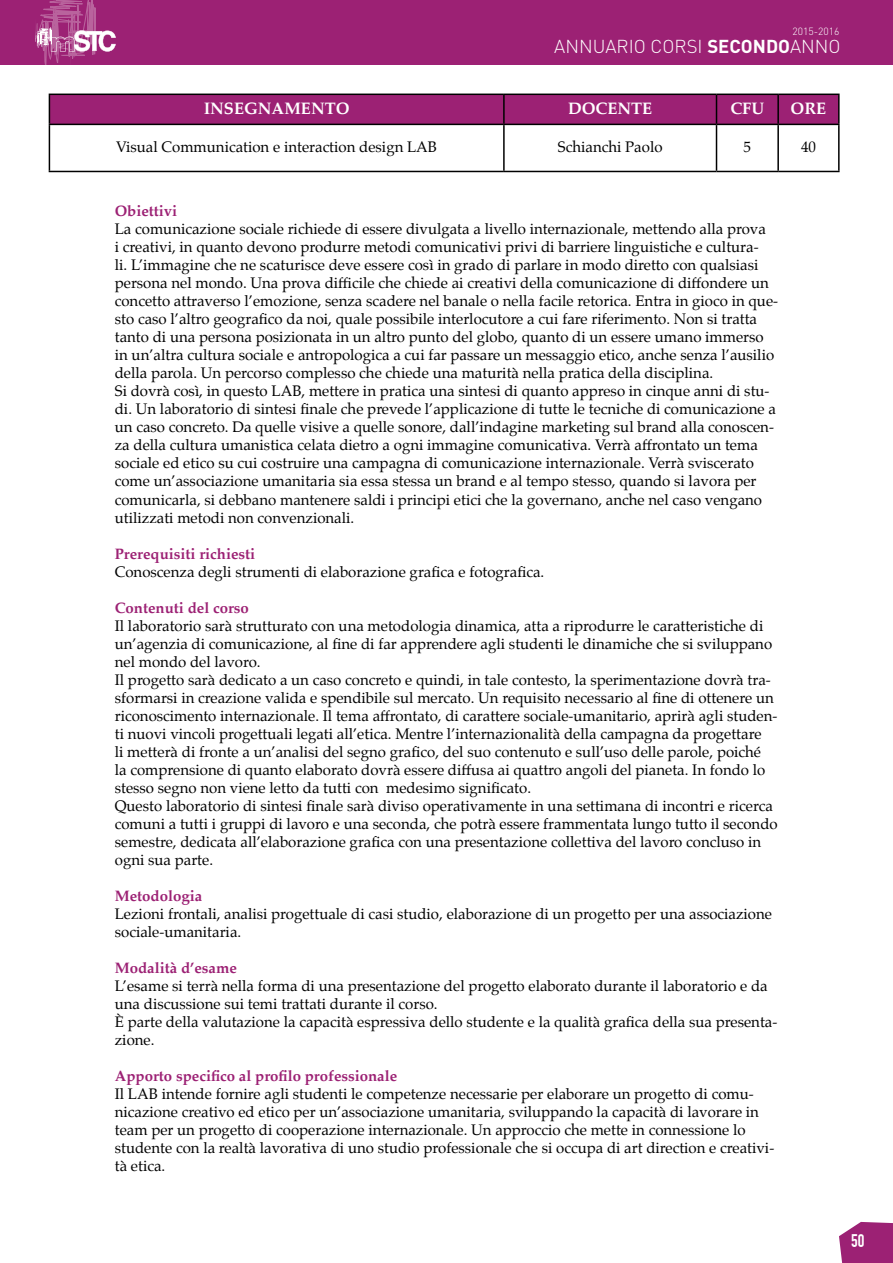
<style>
.page{position:relative;width:893px;height:1263px;background:#fff}
.page>*{position:absolute;margin:0;border:0;box-sizing:border-box;transform-origin:0 0}
.t1{font:300 18.45px "DIN";color:#fff}
.t2{font:700 17.85px "DIN Condensed";color:#fff}
.t3{font:700 16.5px "Palatino";color:#fff}
.t4{font:15px/18px "Palatino";color:#000}
.t5{font:700 15px "Palatino";color:#9c2174}
.t6{font:300 10.35px "DIN";color:#fff}
.s1{font-weight:700}
</style>
<div class="page">
<svg style="left:839px;top:1222px;width:54px;height:41px;background:#a53681"></svg>
<div style="left:0;top:0;width:893px;height:65px;background:#9c2174"></div>
<svg style="left:35px;top:0;width:81px;height:65px"></svg>
<svg style="left:49px;top:94px;width:789px;height:30px;background:#941f6e"></svg>
<hr style="left:778px;top:94px;width:62px;height:1px;background:#000">
<hr style="left:777px;top:95px;width:2px;height:29px;background:#000">
<hr style="left:838px;top:95px;width:2px;height:29px;background:#000">
<hr style="left:49px;top:124px;width:455px;height:1px;background:#000">
<hr style="left:49px;top:125px;width:1px;height:46px;background:#000">
<hr style="left:504px;top:124px;width:212px;height:1px;background:#000">
<hr style="left:503px;top:125px;width:2px;height:46px;background:#000">
<hr style="left:716px;top:124px;width:62px;height:1px;background:#000">
<hr style="left:716px;top:125px;width:1px;height:46px;background:#000">
<hr style="left:778px;top:124px;width:62px;height:1px;background:#000">
<hr style="left:777px;top:125px;width:2px;height:46px;background:#000">
<hr style="left:838px;top:125px;width:2px;height:46px;background:#000">
<hr style="left:49px;top:171px;width:455px;height:1px;background:#000">
<hr style="left:504px;top:171px;width:212px;height:1px;background:#000">
<hr style="left:716px;top:171px;width:62px;height:1px;background:#000">
<hr style="left:778px;top:171px;width:62px;height:1px;background:#000">
<p class="t6" style="left:793px;top:25px;width:49px">2015-2016</p>
<p class="t1" style="left:554px;top:35px;width:288px">ANNUARIO CORSI <span class="s1">SECONDO</span>ANNO</p>
<p class="t3" style="left:204px;top:94px;width:147px">INSEGNAMENTO</p>
<p class="t3" style="left:568px;top:94px;width:86px">DOCENTE</p>
<p class="t3" style="left:730px;top:94px;width:35px">CFU</p>
<p class="t3" style="left:791px;top:94px;width:37px">ORE</p>
<p class="t4" style="left:116px;top:138px;width:322px">Visual Communication e interaction design LAB</p>
<p class="t4" style="left:558px;top:138px;width:106px">Schianchi Paolo</p>
<p class="t4" style="left:744px;top:138px;width:9px">5</p>
<p class="t4" style="left:801px;top:138px;width:16px">40</p>
<p class="t5" style="left:115px;top:199px;width:64px">Obiettivi</p>
<p class="t4" style="left:115px;top:220px;width:665px">La comunicazione sociale richiede di essere divulgata a livello internazionale, mettendo alla prova<br>i creativi, in quanto devono produrre metodi comunicativi privi di barriere linguistiche e cultura-<br>li. L’immagine che ne scaturisce deve essere così in grado di parlare in modo diretto con qualsiasi persona nel mondo. Una prova difficile che chiede ai creativi della comunicazione di diffondere un concetto attraverso l’emozione, senza scadere nel banale o nella facile retorica. Entra in gioco in que&shy;sto caso l’altro geografico da noi, quale possibile interlocutore a cui fare riferimento. Non si tratta tanto di una persona posizionata in un altro punto del globo, quanto di un essere umano immerso in un’altra cultura sociale e antropologica a cui far passare un messaggio etico, anche senza l’ausilio della parola. Un percorso complesso che chiede una maturità nella pratica della disciplina.<br>Si dovrà così, in questo LAB, mettere in pratica una sintesi di quanto appreso in cinque anni di stu&shy;di. Un laboratorio di sintesi finale che prevede l’applicazione di tutte le tecniche di comunicazione a un caso concreto. Da quelle visive a quelle sonore, dall’indagine marketing sul brand alla conoscen&shy;za della cultura umanistica celata dietro a ogni immagine comunicativa. Verrà affrontato un tema sociale ed etico su cui costruire una campagna di comunicazione internazionale. Verrà sviscerato come un’associazione umanitaria sia essa stessa un brand e al tempo stesso, quando si lavora per comunicarla, si debbano mantenere saldi i principi etici che la governano, anche nel caso vengano utilizzati metodi non convenzionali.</p>
<p class="t5" style="left:115px;top:541px;width:142px">Prerequisiti richiesti</p>
<p class="t4" style="left:115px;top:562px;width:431px">Conoscenza degli strumenti di elaborazione grafica e fotografica.</p>
<p class="t5" style="left:115px;top:595px;width:136px">Contenuti del corso</p>
<p class="t4" style="left:115px;top:616px;width:664px">Il laboratorio sarà strutturato con una metodologia dinamica, atta a riprodurre le caratteristiche di un’agenzia di comunicazione, al fine di far apprendere agli studenti le dinamiche che si sviluppano nel mondo del lavoro.<br>Il progetto sarà dedicato a un caso concreto e quindi, in tale contesto, la sperimentazione dovrà tra&shy;sformarsi in creazione valida e spendibile sul mercato. Un requisito necessario al fine di ottenere un riconoscimento internazionale. Il tema affrontato, di carattere sociale-umanitario, aprirà agli studen&shy;ti nuovi vincoli progettuali legati all’etica. Mentre l’internazionalità della campagna da progettare<br>li metterà di fronte a un’analisi del segno grafico, del suo contenuto e sull’uso delle parole, poiché<br>la comprensione di quanto elaborato dovrà essere diffusa ai quattro angoli del pianeta. In fondo lo stesso segno non viene letto da tutti con medesimo significato.<br>Questo laboratorio di sintesi finale sarà diviso operativamente in una settimana di incontri e ricerca comuni a tutti i gruppi di lavoro e una seconda, che potrà essere frammentata lungo tutto il secondo semestre, dedicata all’elaborazione grafica con una presentazione collettiva del lavoro concluso in ogni sua parte.</p>
<p class="t5" style="left:115px;top:883px;width:89px">Metodologia</p>
<p class="t4" style="left:115px;top:904px;width:659px">Lezioni frontali, analisi progettuale di casi studio, elaborazione di un progetto per una associazione sociale-umanitaria.</p>
<p class="t5" style="left:115px;top:955px;width:124px">Modalità d’esame</p>
<p class="t4" style="left:115px;top:976px;width:664px">L’esame si terrà nella forma di una presentazione del progetto elaborato durante il laboratorio e da una discussione sui temi trattati durante il corso.<br>È parte della valutazione la capacità espressiva dello studente e la qualità grafica della sua presenta&shy;zione.</p>
<p class="t5" style="left:115px;top:1063px;width:284px">Apporto specifico al profilo professionale</p>
<p class="t4" style="left:115px;top:1084px;width:661px">Il LAB intende fornire agli studenti le competenze necessarie per elaborare un progetto di comu&shy;nicazione creativo ed etico per un’associazione umanitaria, sviluppando la capacità di lavorare in team per un progetto di cooperazione internazionale. Un approccio che mette in connessione lo studente con la realtà lavorativa di uno studio professionale che si occupa di art direction e creativi&shy;tà etica.</p>
<p class="t2" style="left:851px;top:1230px;width:15px">50</p>
</div>
